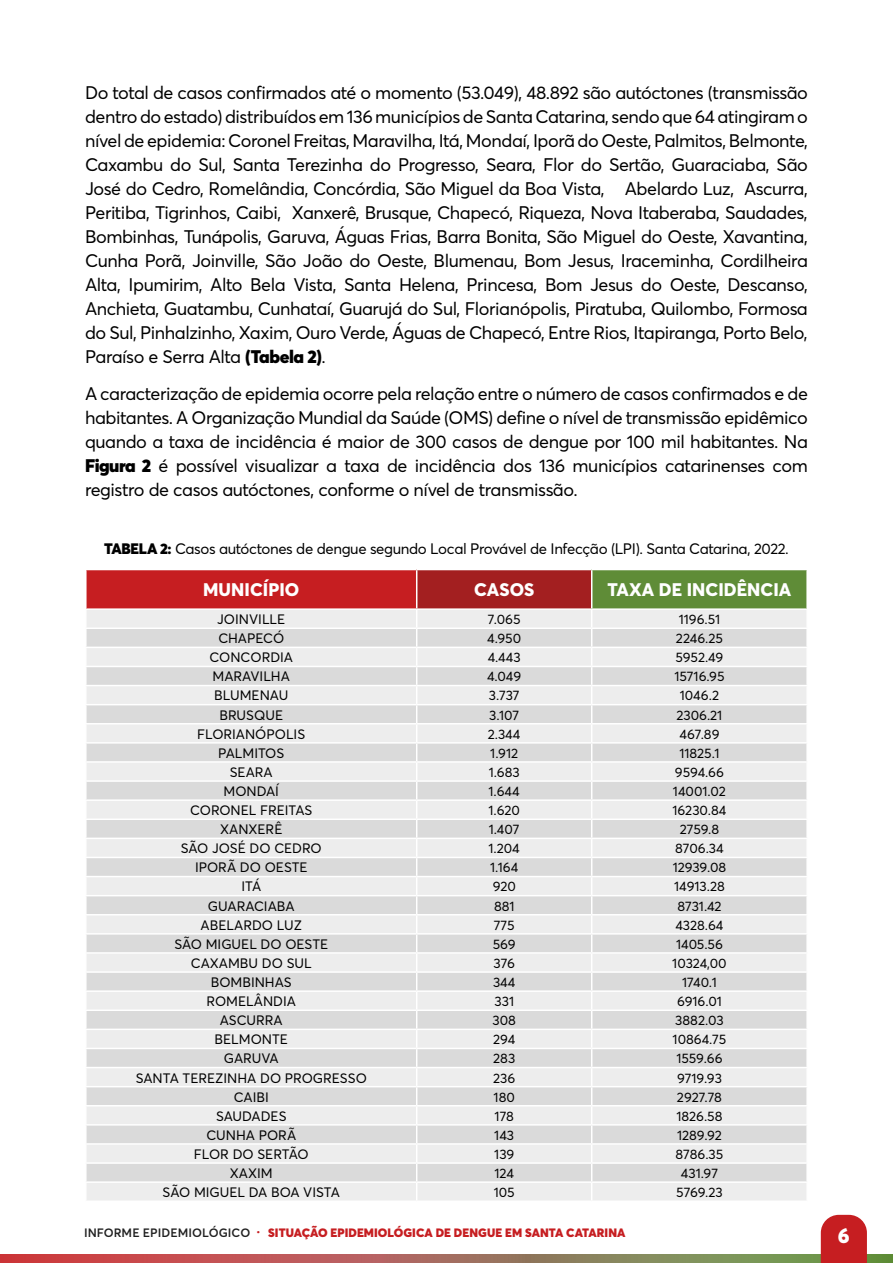
<style>
.page{position:relative;width:893px;height:1263px;background:#fff}
.page>*{position:absolute;margin:0;border:0;box-sizing:border-box;transform-origin:0 0}
.t1{font:900 21px "Averta";color:#fff}
.t2{font:18px/24px "Averta";letter-spacing:-.025em;color:#000;text-align:justify}
.t3{font:800 18px "Averta";letter-spacing:.005em;color:#fff}
.t4{font:15px "Averta";letter-spacing:-.025em;color:#000}
.t5{font:13.5px "Averta";color:#000}
.t6{font:900 12px "Averta";letter-spacing:.005em;color:#c61e21}
.s1{font-weight:900}
.s2{font-weight:600;color:#202020}
</style>
<div class="page">
<svg style="left:0;top:1254px;width:385px;height:9px;background:#c44e50"></svg>
<svg style="left:385px;top:1254px;width:508px;height:9px;background:#89835a"></svg>
<svg style="left:821px;top:1215px;width:46px;height:48px;background:#c92b2e"></svg>
<div style="left:86px;top:569px;width:331px;height:40px;background:#c61e21"></div>
<div style="left:417px;top:569px;width:175px;height:40px;background:#a31f20"></div>
<div style="left:592px;top:569px;width:215px;height:40px;background:#5f8c37"></div>
<svg style="left:86px;top:610px;width:721px;height:590px;background:#e5e5e5"></svg>
<hr style="left:85px;top:569px;width:332px;height:1px;background:#fff">
<hr style="left:85px;top:570px;width:2px;height:38px;background:#fff">
<hr style="left:417px;top:569px;width:175px;height:1px;background:#fff">
<hr style="left:416px;top:570px;width:1px;height:38px;background:#fff">
<hr style="left:592px;top:569px;width:216px;height:1px;background:#fff">
<hr style="left:591px;top:570px;width:1px;height:38px;background:#fff">
<hr style="left:806px;top:570px;width:2px;height:38px;background:#fff">
<hr style="left:85px;top:608px;width:332px;height:2px;background:#fff">
<hr style="left:417px;top:608px;width:175px;height:2px;background:#fff">
<hr style="left:592px;top:608px;width:216px;height:2px;background:#fff">
<p class="t2" style="left:85px;top:81px;width:724px">Do total de casos confirmados até o momento (53.049), 48.892 são autóctones (transmissão dentro do estado) distribuídos em 136 municípios de Santa Catarina, sendo que 64 atingiram o nível de epidemia: Coronel Freitas, Maravilha, Itá, Mondaí, Iporã do Oeste, Palmitos, Belmonte, Caxambu do Sul, Santa Terezinha do Progresso, Seara, Flor do Sertão, Guaraciaba, São José do Cedro, Romelândia, Concórdia, São Miguel da Boa Vista, Abelardo Luz, Ascurra, Peritiba, Tigrinhos, Caibi, Xanxerê, Brusque, Chapecó, Riqueza, Nova Itaberaba, Saudades, Bombinhas, Tunápolis, Garuva, Águas Frias, Barra Bonita, São Miguel do Oeste, Xavantina, Cunha Porã, Joinville, São João do Oeste, Blumenau, Bom Jesus, Iraceminha, Cordilheira Alta, Ipumirim, Alto Bela Vista, Santa Helena, Princesa, Bom Jesus do Oeste, Descanso, Anchieta, Guatambu, Cunhataí, Guarujá do Sul, Florianópolis, Piratuba, Quilombo, Formosa do Sul, Pinhalzinho, Xaxim, Ouro Verde, Águas de Chapecó, Entre Rios, Itapiranga, Porto Belo, Paraíso e Serra Alta <span class="s1">(Tabela 2)</span>.</p>
<p class="t2" style="left:85px;top:381px;width:724px">A caracterização de epidemia ocorre pela relação entre o número de casos confirmados e de habitantes. A Organização Mundial da Saúde (OMS) define o nível de transmissão epidêmico quando a taxa de incidência é maior de 300 casos de dengue por 100 mil habitantes. Na <span class="s1">Figura 2</span> é possível visualizar a taxa de incidência dos 136 municípios catarinenses com registro de casos autóctones, conforme o nível de transmissão.</p>
<p class="t4" style="left:104px;top:539px;width:686px"><span class="s1">TABELA 2:</span> Casos autóctones de dengue segundo Local Provável de Infecção (LPI). Santa Catarina, 2022.</p>
<p class="t3" style="left:203px;top:578px;width:98px">MUNICÍPIO</p>
<p class="t3" style="left:474px;top:578px;width:62px">CASOS</p>
<p class="t3" style="left:607px;top:578px;width:185px">TAXA DE INCIDÊNCIA</p>
<p class="t5" style="left:217px;top:611px;width:69px">JOINVILLE</p>
<p class="t5" style="left:488px;top:611px;width:34px">7.065</p>
<p class="t5" style="left:679px;top:611px;width:43px">1196.51</p>
<p class="t5" style="left:218px;top:630px;width:67px">CHAPECÓ</p>
<p class="t5" style="left:487px;top:630px;width:35px">4.950</p>
<p class="t5" style="left:676px;top:630px;width:48px">2246.25</p>
<p class="t5" style="left:209px;top:649px;width:85px">CONCORDIA</p>
<p class="t5" style="left:488px;top:649px;width:34px">4.443</p>
<p class="t5" style="left:675px;top:649px;width:49px">5952.49</p>
<p class="t5" style="left:213px;top:668px;width:79px">MARAVILHA</p>
<p class="t5" style="left:487px;top:668px;width:36px">4.049</p>
<p class="t5" style="left:674px;top:668px;width:52px">15716.95</p>
<p class="t5" style="left:214px;top:687px;width:76px">BLUMENAU</p>
<p class="t5" style="left:489px;top:687px;width:32px">3.737</p>
<p class="t5" style="left:680px;top:687px;width:41px">1046.2</p>
<p class="t5" style="left:219px;top:706px;width:65px">BRUSQUE</p>
<p class="t5" style="left:489px;top:706px;width:31px">3.107</p>
<p class="t5" style="left:677px;top:706px;width:47px">2306.21</p>
<p class="t5" style="left:197px;top:725px;width:110px">FLORIANÓPOLIS</p>
<p class="t5" style="left:488px;top:725px;width:34px">2.344</p>
<p class="t5" style="left:679px;top:725px;width:42px">467.89</p>
<p class="t5" style="left:218px;top:744px;width:68px">PALMITOS</p>
<p class="t5" style="left:490px;top:744px;width:29px">1.912</p>
<p class="t5" style="left:679px;top:744px;width:42px">11825.1</p>
<p class="t5" style="left:230px;top:764px;width:45px">SEARA</p>
<p class="t5" style="left:489px;top:764px;width:32px">1.683</p>
<p class="t5" style="left:675px;top:764px;width:51px">9594.66</p>
<p class="t5" style="left:223px;top:783px;width:57px">MONDAÍ</p>
<p class="t5" style="left:489px;top:783px;width:33px">1.644</p>
<p class="t5" style="left:673px;top:783px;width:55px">14001.02</p>
<p class="t5" style="left:190px;top:802px;width:124px">CORONEL FREITAS</p>
<p class="t5" style="left:488px;top:802px;width:33px">1.620</p>
<p class="t5" style="left:672px;top:802px;width:55px">16230.84</p>
<p class="t5" style="left:220px;top:821px;width:64px">XANXERÊ</p>
<p class="t5" style="left:489px;top:821px;width:32px">1.407</p>
<p class="t5" style="left:680px;top:821px;width:41px">2759.8</p>
<p class="t5" style="left:181px;top:840px;width:142px">SÃO JOSÉ DO CEDRO</p>
<p class="t5" style="left:489px;top:840px;width:33px">1.204</p>
<p class="t5" style="left:675px;top:840px;width:50px">8706.34</p>
<p class="t5" style="left:195px;top:859px;width:114px">IPORÃ DO OESTE</p>
<p class="t5" style="left:490px;top:859px;width:30px">1.164</p>
<p class="t5" style="left:673px;top:859px;width:55px">12939.08</p>
<p class="t5" style="left:241px;top:878px;width:21px">ITÁ</p>
<p class="t5" style="left:493px;top:878px;width:25px">920</p>
<p class="t5" style="left:674px;top:878px;width:52px">14913.28</p>
<p class="t5" style="left:208px;top:897px;width:88px">GUARACIABA</p>
<p class="t5" style="left:494px;top:897px;width:22px">881</p>
<p class="t5" style="left:677px;top:897px;width:46px">8731.42</p>
<p class="t5" style="left:201px;top:916px;width:103px">ABELARDO LUZ</p>
<p class="t5" style="left:494px;top:916px;width:22px">775</p>
<p class="t5" style="left:675px;top:916px;width:50px">4328.64</p>
<p class="t5" style="left:174px;top:935px;width:155px">SÃO MIGUEL DO OESTE</p>
<p class="t5" style="left:493px;top:935px;width:24px">569</p>
<p class="t5" style="left:676px;top:935px;width:49px">1405.56</p>
<p class="t5" style="left:191px;top:955px;width:122px">CAXAMBU DO SUL</p>
<p class="t5" style="left:494px;top:955px;width:23px">376</p>
<p class="t5" style="left:672px;top:955px;width:56px">10324,00</p>
<p class="t5" style="left:211px;top:974px;width:82px">BOMBINHAS</p>
<p class="t5" style="left:493px;top:974px;width:24px">344</p>
<p class="t5" style="left:682px;top:974px;width:36px">1740.1</p>
<p class="t5" style="left:207px;top:993px;width:91px">ROMELÂNDIA</p>
<p class="t5" style="left:494px;top:993px;width:21px">331</p>
<p class="t5" style="left:677px;top:993px;width:46px">6916.01</p>
<p class="t5" style="left:220px;top:1012px;width:65px">ASCURRA</p>
<p class="t5" style="left:493px;top:1012px;width:25px">308</p>
<p class="t5" style="left:675px;top:1012px;width:50px">3882.03</p>
<p class="t5" style="left:215px;top:1031px;width:75px">BELMONTE</p>
<p class="t5" style="left:493px;top:1031px;width:24px">294</p>
<p class="t5" style="left:673px;top:1031px;width:55px">10864.75</p>
<p class="t5" style="left:224px;top:1050px;width:56px">GARUVA</p>
<p class="t5" style="left:493px;top:1050px;width:24px">283</p>
<p class="t5" style="left:676px;top:1050px;width:48px">1559.66</p>
<p class="t5" style="left:136px;top:1069px;width:233px">SANTA TEREZINHA DO PROGRESSO</p>
<p class="t5" style="left:493px;top:1069px;width:24px">236</p>
<p class="t5" style="left:677px;top:1069px;width:46px">9719.93</p>
<p class="t5" style="left:234px;top:1088px;width:37px">CAIBI</p>
<p class="t5" style="left:494px;top:1088px;width:23px">180</p>
<p class="t5" style="left:677px;top:1088px;width:47px">2927.78</p>
<p class="t5" style="left:216px;top:1107px;width:72px">SAUDADES</p>
<p class="t5" style="left:495px;top:1107px;width:21px">178</p>
<p class="t5" style="left:676px;top:1107px;width:48px">1826.58</p>
<p class="t5" style="left:206px;top:1127px;width:91px">CUNHA PORÃ</p>
<p class="t5" style="left:494px;top:1127px;width:21px">143</p>
<p class="t5" style="left:677px;top:1127px;width:46px">1289.92</p>
<p class="t5" style="left:194px;top:1146px;width:116px">FLOR DO SERTÃO</p>
<p class="t5" style="left:494px;top:1146px;width:22px">139</p>
<p class="t5" style="left:676px;top:1146px;width:49px">8786.35</p>
<p class="t5" style="left:230px;top:1165px;width:44px">XAXIM</p>
<p class="t5" style="left:494px;top:1165px;width:21px">124</p>
<p class="t5" style="left:681px;top:1165px;width:39px">431.97</p>
<p class="t5" style="left:163px;top:1184px;width:179px">SÃO MIGUEL DA BOA VISTA</p>
<p class="t5" style="left:494px;top:1184px;width:22px">105</p>
<p class="t5" style="left:676px;top:1184px;width:48px">5769.23</p>
<p class="t6" style="left:84px;top:1225px;width:543px"><span class="s2">INFORME EPIDEMIOLÓGICO</span> · SITUAÇÃO EPIDEMIOLÓGICA DE DENGUE EM SANTA CATARINA</p>
<p class="t1" style="left:838px;top:1222px;width:13px">6</p>
</div>
